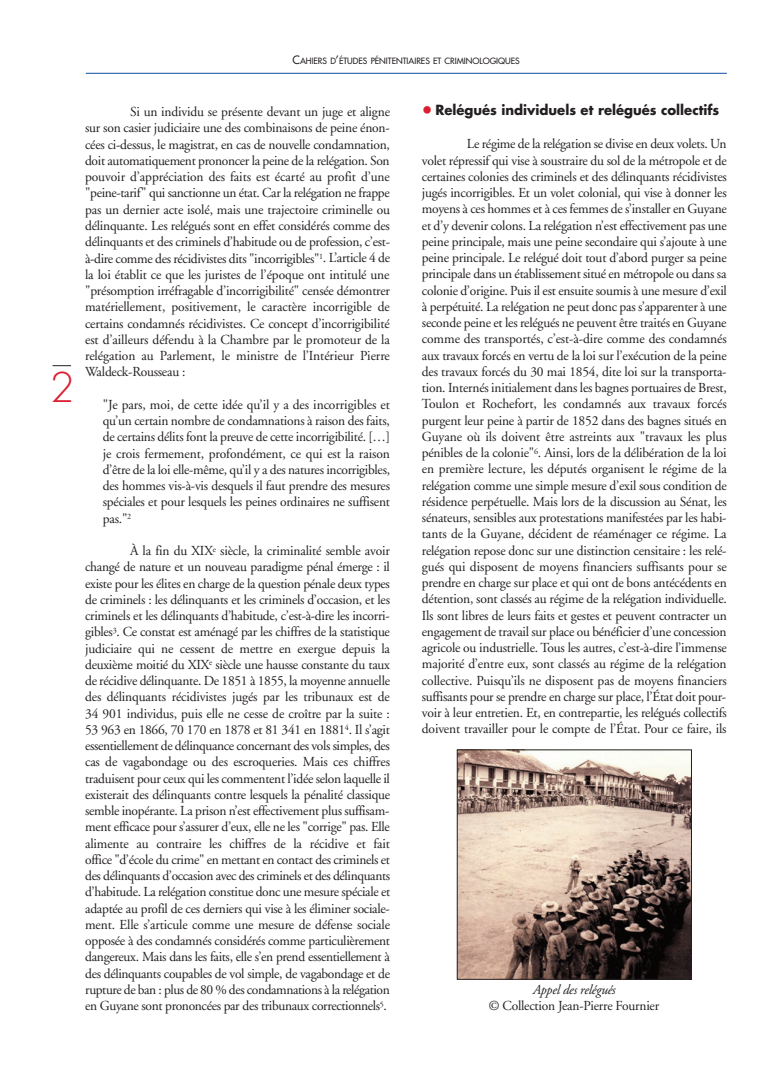
<style>
.page{position:relative;width:780px;height:1088px;background:#fff}
.page>*{position:absolute;margin:0;border:0;box-sizing:border-box;transform-origin:0 0}
.t1{font:300 40px "Futura";color:#da2031}
.t2{font:700 32.5px "Futura";color:#da2031}
.t3{font:13.75px/16.2px "Adobe Garamond";letter-spacing:-.015em;color:#231f20;text-align:justify}
.t4{font:italic 13.75px "Adobe Garamond";letter-spacing:-.015em;color:#231f20}
.t5{font:700 13.62px "Futura";color:#231f20}
.t6{font:8.5px "Futura";color:#231f20}
.s1{font-size:11.25px}
</style>
<div class="page">
<hr style="left:86px;top:73px;width:640px;height:1px;background:#0d4da1">
<svg style="left:53px;top:365px;width:18px;height:1px"></svg>
<img style="left:459px;top:751px;width:230px;height:226px">
<div style="left:457px;top:749px;width:234px;height:230px;border:1px solid #231f20"></div>
<p class="t6" style="left:292px;top:57px;width:229px"><span class="s1">C</span>AHIERS D<span class="s1">’</span>ÉTUDES PÉNITENTIAIRES ET CRIMINOLOGIQUES</p>
<h1 class="t1" style="left:50px;top:369px;width:26px">2</h1>
<p class="t3" style="left:85px;top:105px;width:306px;text-indent:45px">Si un individu se présente devant un juge et aligne sur son casier judiciaire une des combinaisons de peine énon&shy;cées ci-dessus, le magistrat, en cas de nouvelle condamnation, doit automatiquement prononcer la peine de la relégation. Son pouvoir d’appréciation des faits est écarté au profit d’une "peine-tarif" qui sanctionne un état. Car la relégation ne frappe pas un dernier acte isolé, mais une trajectoire criminelle ou délinquante. Les relégués sont en effet considérés comme des délinquants et des criminels d’habitude ou de profession, c’est&shy;à-dire comme des récidivistes dits "incorrigibles"<sup>1</sup>. L’article 4 de la loi établit ce que les juristes de l’époque ont intitulé une "présomption irréfragable d’incorrigibilité" censée démontrer matériellement, positivement, le caractère incorrigible de certains condamnés récidivistes. Ce concept d’incorrigibilité est d’ailleurs défendu à la Chambre par le promoteur de la relégation au Parlement, le ministre de l’Intérieur Pierre Waldeck-Rousseau :</p>
<p class="t3" style="left:103px;top:397px;width:289px">"Je pars, moi, de cette idée qu’il y a des incorrigibles et qu’un certain nombre de condamnations à raison des faits, de certains délits font la preuve de cette incorrigibilité. […] je crois fermement, profondément, ce qui est la raison d’être de la loi elle-même, qu’il y a des natures incorrigibles, des hommes vis-à-vis desquels il faut prendre des mesures spéciales et pour lesquels les peines ordinaires ne suffisent pas."<sup>2</sup></p>
<p class="t3" style="left:85px;top:544px;width:306px;text-indent:45px">À la fin du XIX<sup>e</sup> siècle, la criminalité semble avoir changé de nature et un nouveau paradigme pénal émerge : il existe pour les élites en charge de la question pénale deux types de criminels : les délinquants et les criminels d’occasion, et les criminels et les délinquants d’habitude, c’est-à-dire les incorri&shy;gibles<sup>3</sup>. Ce constat est aménagé par les chiffres de la statistique judiciaire qui ne cessent de mettre en exergue depuis la deuxième moitié du XIX<sup>e</sup> siècle une hausse constante du taux de récidive délinquante. De 1851 à 1855, la moyenne annuelle des délinquants récidivistes jugés par les tribunaux est de 34 901 individus, puis elle ne cesse de croître par la suite :<br>53 963 en 1866, 70 170 en 1878 et 81 341 en 1881<sup>4</sup>. Il s’agit essentiellement de délinquance concernant des vols simples, des cas de vagabondage ou des escroqueries. Mais ces chiffres traduisent pour ceux qui les commentent l’idée selon laquelle il existerait des délinquants contre lesquels la pénalité classique semble inopérante. La prison n’est effectivement plus suffisam&shy;ment efficace pour s’assurer d’eux, elle ne les "corrige" pas. Elle alimente au contraire les chiffres de la récidive et fait office "d’école du crime" en mettant en contact des criminels et des délinquants d’occasion avec des criminels et des délinquants d’habitude. La relégation constitue donc une mesure spéciale et adaptée au profil de ces derniers qui vise à les éliminer sociale&shy;ment. Elle s’articule comme une mesure de défense sociale opposée à des condamnés considérés comme particulièrement dangereux. Mais dans les faits, elle s’en prend essentiellement à des délinquants coupables de vol simple, de vagabondage et de rupture de ban : plus de 80 % des condamnations à la relégation en Guyane sont prononcées par des tribunaux correctionnels<sup>5</sup>.</p>
<h2 class="t2" style="left:422px;top:86px;width:12px">.</h2>
<p class="t5" style="left:435px;top:103px;width:285px">Relégués individuels et relégués collectifs</p>
<p class="t3" style="left:422px;top:137px;width:306px;text-indent:45px">Le régime de la relégation se divise en deux volets. Un volet répressif qui vise à soustraire du sol de la métropole et de certaines colonies des criminels et des délinquants récidivistes jugés incorrigibles. Et un volet colonial, qui vise à donner les moyens à ces hommes et à ces femmes de s’installer en Guyane et d’y devenir colons. La relégation n’est effectivement pas une peine principale, mais une peine secondaire qui s’ajoute à une peine principale. Le relégué doit tout d’abord purger sa peine principale dans un établissement situé en métropole ou dans sa colonie d’origine. Puis il est ensuite soumis à une mesure d’exil à perpétuité. La relégation ne peut donc pas s’apparenter à une seconde peine et les relégués ne peuvent être traités en Guyane comme des transportés, c’est-à-dire comme des condamnés aux travaux forcés en vertu de la loi sur l’exécution de la peine des travaux forcés du 30 mai 1854, dite loi sur la transporta&shy;tion. Internés initialement dans les bagnes portuaires de Brest, Toulon et Rochefort, les condamnés aux travaux forcés purgent leur peine à partir de 1852 dans des bagnes situés en Guyane où ils doivent être astreints aux "travaux les plus pénibles de la colonie"<sup>6</sup>. Ainsi, lors de la délibération de la loi en première lecture, les députés organisent le régime de la relégation comme une simple mesure d’exil sous condition de résidence perpétuelle. Mais lors de la discussion au Sénat, les sénateurs, sensibles aux protestations manifestées par les habi&shy;tants de la Guyane, décident de réaménager ce régime. La relégation repose donc sur une distinction censitaire : les relé&shy;gués qui disposent de moyens financiers suffisants pour se prendre en charge sur place et qui ont de bons antécédents en détention, sont classés au régime de la relégation individuelle.<br>Ils sont libres de leurs faits et gestes et peuvent contracter un engagement de travail sur place ou bénéficier d’une concession agricole ou industrielle. Tous les autres, c’est-à-dire l’immense majorité d’entre eux, sont classés au régime de la relégation collective. Puisqu’ils ne disposent pas de moyens financiers suffisants pour se prendre en charge sur place, l’État doit pour&shy;voir à leur entretien. Et, en contrepartie, les relégués collectifs doivent travailler pour le compte de l’État. Pour ce faire, ils</p>
<p class="t4" style="left:532px;top:984px;width:84px">Appel des relégués</p>
<p class="t3" style="left:489px;top:999px;width:172px">© Collection Jean-Pierre Fournier</p>
</div>
